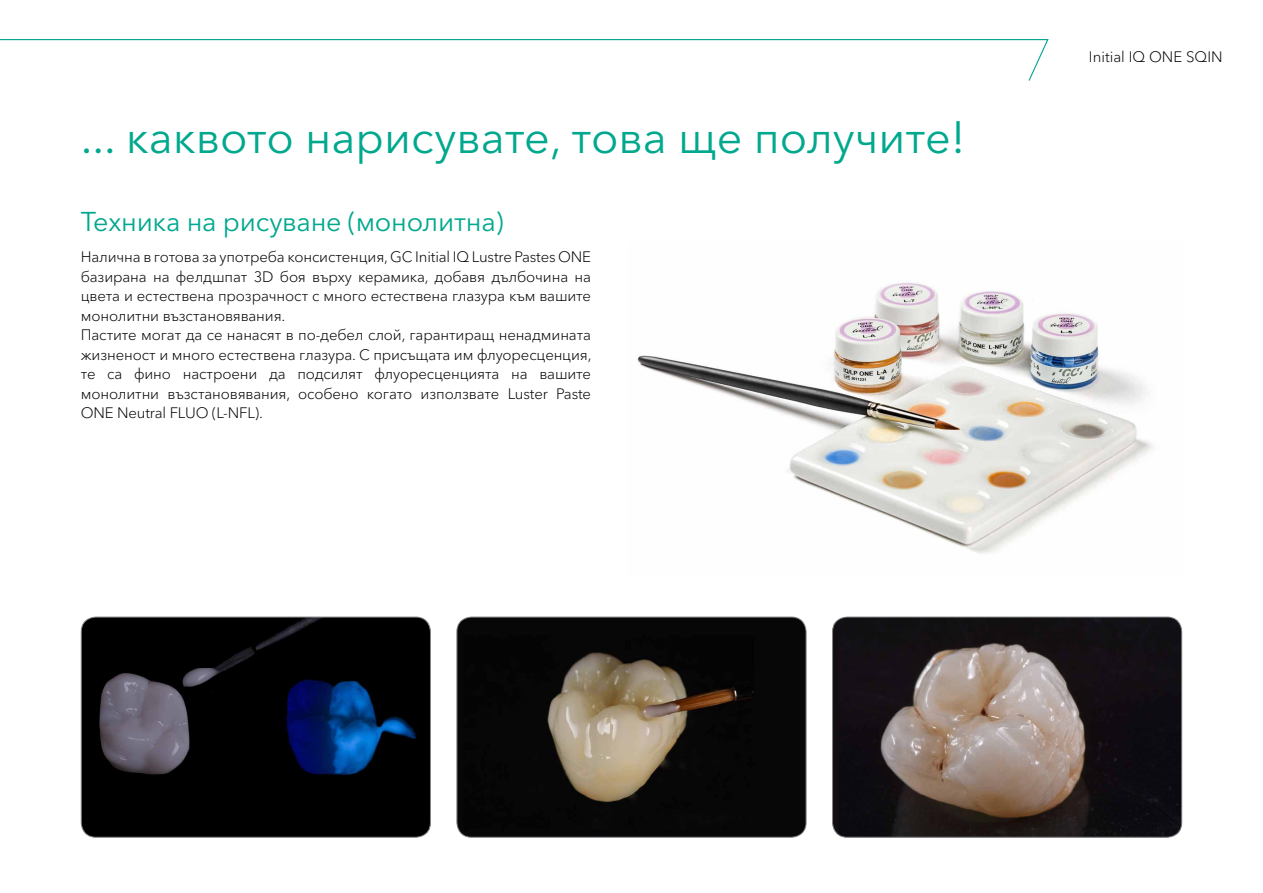
<style>
.page{position:relative;width:1263px;height:893px;background:#fff}
.page>*{position:absolute;margin:0;border:0;box-sizing:border-box;transform-origin:0 0}
.t1{font:45px "Avenir Next Cyr";color:#00a88e}
.t2{font:27px "Avenir Next Cyr";letter-spacing:-.01em;color:#00a88e}
.t3{font:300 15px/19.5px "Avenir Next Cyr";letter-spacing:-.01em;color:#000}
</style>
<div class="page">
<img style="left:81px;top:617px;width:349px;height:220px">
<div style="left:81px;top:617px;width:350px;height:221px;border:1px solid #808285;border-radius:15px"></div>
<img style="left:457px;top:617px;width:349px;height:219px">
<div style="left:456px;top:617px;width:350px;height:221px;border:1px solid #808285;border-radius:15px"></div>
<img style="left:839px;top:617px;width:343px;height:219px">
<div style="left:832px;top:617px;width:350px;height:221px;border:1px solid #808285;border-radius:15px"></div>
<img style="left:637px;top:282px;width:516px;height:271px">
<svg style="left:0;top:39px;width:1049px;height:42px"></svg>
<h1 class="t1" style="left:81px;top:111px;width:886px">... каквото нарисувате, това ще получите!</h1>
<h2 class="t2" style="left:81px;top:205px;width:424px">Техника на рисуване (монолитна)</h2>
<p class="t3" style="left:81px;top:247px;width:512px">Налична в готова за употреба консистенция, GC Initial IQ Lustre Pastes ONE базирана на фелдшпат 3D боя върху керамика, добавя дълбочина на цвета и естествена прозрачност с много естествена глазура към вашите монолитни възстановявания.<br>Пастите могат да се нанасят в по-дебел слой, гарантиращ ненадмината жизненост и много естествена глазура. С присъщата им флуоресценция, те са фино настроени да подсилят флуоресценцията на вашите монолитни възстановявания, особено когато използвате Luster Paste ONE Neutral FLUO (L-NFL).</p>
<p class="t3" style="left:1089px;top:47px;width:135px">Initial IQ ONE SQIN</p>
</div>
